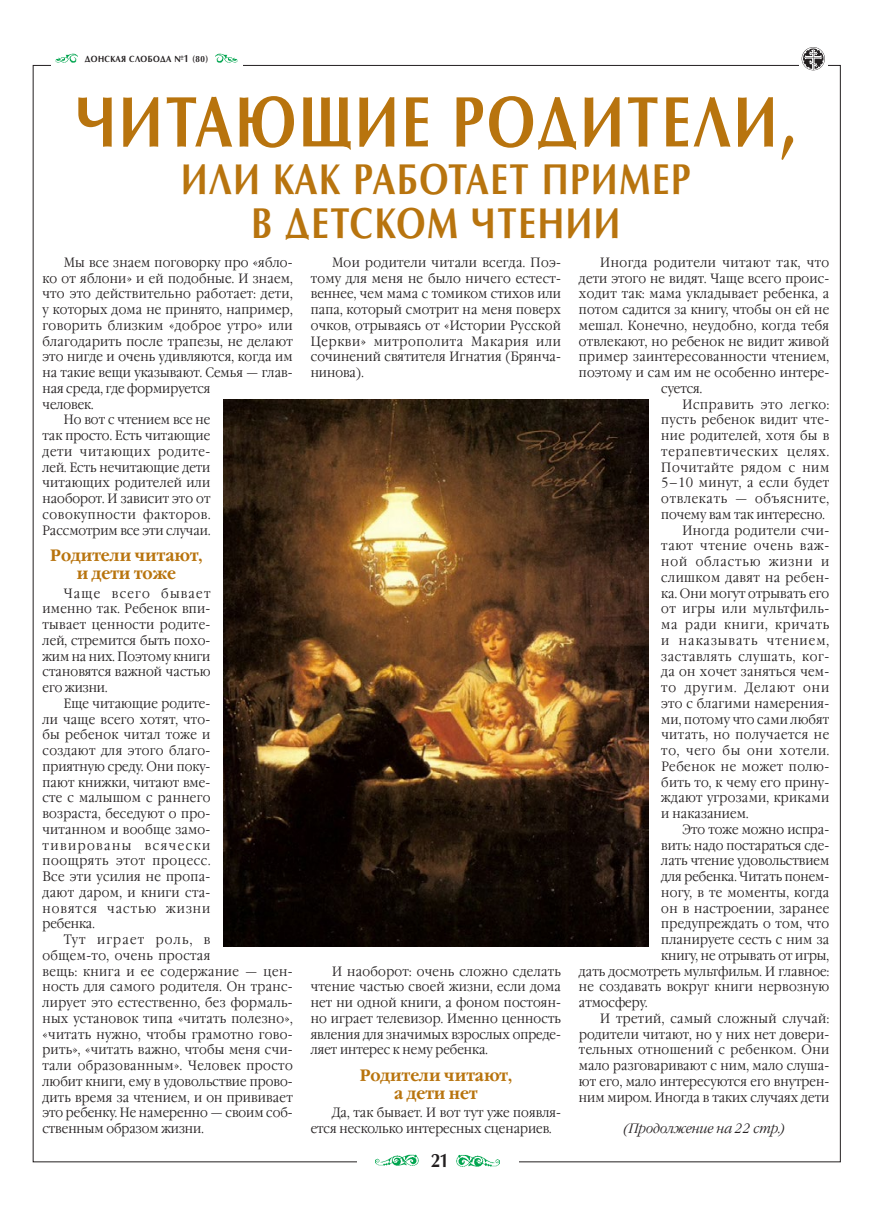
<style>
.page{position:relative;width:893px;height:1229px;background:#fff}
.page>*{position:absolute;margin:0;border:0;box-sizing:border-box;transform-origin:0 0}
.t1{font:700 72px "AG Opus";letter-spacing:.05em;color:#b8740e;scale:.8 1}
.t2{font:700 43.5px "AG Opus";letter-spacing:.05em;color:#b8740e;scale:.8 1}
.t3{font:700 19.5px "AG Opus";color:#231f20;scale:.9 1}
.t4{font:700 16.5px/18px "Garamond C";color:#b8740e;text-align:center;scale:.9 1}
.t5{font:300 13.5px/15.8px "Garamond C";letter-spacing:.02em;color:#231f20;text-align:justify;scale:.9 1}
.t6{font:300 13.5px/15.8px "Garamond C";color:#231f20;scale:.9 1}
.t7{font:300 13.5px "Garamond C";letter-spacing:.055em;color:#231f20;scale:.9 1}
.t8{font:300 13.5px "Garamond C";letter-spacing:.04em;color:#231f20;scale:.9 1}
.t9{font:300 13.5px "Garamond C";letter-spacing:.05em;color:#231f20;scale:.9 1}
.t10{font:300 13.5px "Garamond C";letter-spacing:.06em;color:#231f20;scale:.9 1}
.t11{font:300 13.5px "Garamond C";letter-spacing:.075em;color:#231f20;scale:.9 1}
.t12{font:300 13.5px "Garamond C";letter-spacing:.07em;color:#231f20;scale:.9 1}
.t13{font:italic 13.5px "Garamond C";color:#231f20;scale:.9 1}
.t14{font:300 13.5px "Garamond C";letter-spacing:.085em;color:#231f20;scale:.9 1}
.t15{font:700 9px "AG Opus";letter-spacing:.055em;color:#231f20;scale:.9 1}
.s1{font-size:10.5px}
</style>
<div class="page">
<svg style="left:802px;top:47px;width:23px;height:23px"></svg>
<img style="left:56px;top:53px;width:22px;height:10px">
<img style="left:216px;top:53px;width:22px;height:10px">
<img style="left:375px;top:1154px;width:43px;height:12px">
<img style="left:457px;top:1154px;width:43px;height:12px">
<img style="left:223px;top:400px;width:426px;height:547px">
<p class="t15" style="left:85px;top:54px;width:139px">ДОНСКАЯ СЛОБОДА №<span class="s1">1</span> (80)</p>
<h1 class="t1" style="left:76px;top:79px;width:520px">Читающие родите</h1>
<h1 class="t1" style="left:693px;top:79px;width:130px">ли,</h1>
<h2 class="t2" style="left:181px;top:154px;width:244px">или Как работает</h2>
<h2 class="t2" style="left:542px;top:154px;width:66px">пример</h2>
<h2 class="t2" style="left:251px;top:197px;width:74px">в детском</h2>
<h2 class="t2" style="left:471px;top:197px;width:32px">чтении</h2>
<p class="t5" style="left:64px;top:255px;width:256px">Мы все знаем поговорку про «ябло-</p>
<p class="t5" style="left:43px;top:271px;width:279px">ко от яблони» и ей подобные. И знаем,</p>
<p class="t5" style="left:43px;top:286px;width:279px">что это действительно работает: дети,</p>
<p class="t5" style="left:43px;top:302px;width:279px">у которых дома не принято, например,</p>
<p class="t5" style="left:43px;top:318px;width:279px">говорить близким «доброе утро» или</p>
<p class="t5" style="left:43px;top:334px;width:279px">благодарить после трапезы, не делают</p>
<p class="t5" style="left:43px;top:349px;width:279px">это нигде и очень удивляются, когда им</p>
<p class="t5" style="left:43px;top:365px;width:279px">на такие вещи указывают. Семья — глав-</p>
<p class="t6" style="left:43px;top:381px;width:188px">ная среда, где формируется</p>
<p class="t6" style="left:43px;top:397px;width:57px">человек.</p>
<p class="t6" style="left:64px;top:412px;width:164px">Но вот с чтением все не</p>
<p class="t5" style="left:43px;top:428px;width:188px">так просто. Есть читающие</p>
<p class="t7" style="left:43px;top:444px;width:188px">дети читающих родите-</p>
<p class="t6" style="left:43px;top:460px;width:188px">лей. Есть нечитающие дети</p>
<p class="t5" style="left:43px;top:475px;width:188px">читающих родителей или</p>
<p class="t5" style="left:43px;top:491px;width:188px">наоборот. И зависит это от</p>
<p class="t7" style="left:42px;top:507px;width:186px">совокупности факторов.</p>
<p class="t6" style="left:42px;top:523px;width:187px">Рассмотрим все эти случаи.</p>
<p class="t4" style="left:50px;top:547px;width:171px">Родители читают, и дети тоже</p>
<p class="t5" style="left:43px;top:586px;width:188px;text-indent:21px">Чаще всего бывает именно так. Ребенок впи&shy;тывает ценности родите&shy;лей, стремится быть похо&shy;жим на них. Поэтому книги становятся важной частью его жизни.</p>
<p class="t5" style="left:43px;top:696px;width:188px;text-indent:21px">Еще читающие родите&shy;ли чаще всего хотят, что&shy;бы ребенок читал тоже и создают для этого благо&shy;приятную среду. Они поку&shy;пают книжки, читают вме&shy;сте с малышом с раннего возраста, беседуют о про&shy;читанном и вообще замо&shy;тивированы всячески поощрять этот процесс.<br>Все эти усилия не пропа&shy;дают даром, и книги ста&shy;новятся частью жизни ребенка.</p>
<p class="t5" style="left:43px;top:932px;width:279px;text-align:left;text-indent:21px">Тут играет роль, в<br>общем-то, очень простая<br>вещь: книга и ее содержание — цен&shy;ность для самого родителя. Он транс&shy;лирует это естественно, без формаль&shy;ных установок типа «читать полезно», «читать нужно, чтобы грамотно гово&shy;рить», «читать важно, чтобы меня счи&shy;тали образованным». Человек просто любит книги, ему в удовольствие прово&shy;дить время за чтением, и он прививает это ребенку. Не намеренно — своим соб&shy;ственным образом жизни.</p>
<p class="t5" style="left:311px;top:255px;width:280px;text-indent:21px">Мои родители читали всегда. Поэ&shy;тому для меня не было ничего естест&shy;веннее, чем мама с томиком стихов или папа, который смотрит на меня поверх очков, отрываясь от «Истории Русской Церкви» митрополита Макария или сочинений святителя Игнатия (Брянча&shy;нинова).</p>
<p class="t5" style="left:311px;top:963px;width:280px;text-indent:21px">И наоборот: очень сложно сделать чтение частью своей жизни, если дома нет ни одной книги, а фоном постоян&shy;но играет телевизор. Именно ценность явления для значимых взрослых опреде&shy;ляет интерес к нему ребенка.</p>
<p class="t4" style="left:360px;top:1067px;width:171px">Родители читают, а дети нет</p>
<p class="t6" style="left:311px;top:1105px;width:280px;text-indent:21px">Да, так бывает. И вот тут уже появля&shy;ется несколько интересных сценариев.</p>
<h3 class="t3" style="left:431px;top:1149px;width:22px">21</h3>
<p class="t8" style="left:600px;top:255px;width:256px">Иногда родители читают так, что</p>
<p class="t5" style="left:579px;top:271px;width:280px">дети этого не видят. Чаще всего проис-</p>
<p class="t5" style="left:579px;top:286px;width:280px">ходит так: мама укладывает ребенка, а</p>
<p class="t5" style="left:579px;top:302px;width:279px">потом садится за книгу, чтобы он ей не</p>
<p class="t5" style="left:579px;top:318px;width:280px">мешал. Конечно, неудобно, когда тебя</p>
<p class="t5" style="left:579px;top:334px;width:280px">отвлекают, но ребенок не видит живой</p>
<p class="t5" style="left:579px;top:349px;width:279px">пример заинтересованности чтением,</p>
<p class="t5" style="left:579px;top:365px;width:279px">поэтому и сам им не особенно интере-</p>
<p class="t5" style="left:661px;top:381px;width:46px">суется.</p>
<p class="t9" style="left:683px;top:396px;width:164px">Исправить это легко:</p>
<p class="t5" style="left:661px;top:412px;width:188px">пусть ребенок видит чте-</p>
<p class="t5" style="left:661px;top:428px;width:188px">ние родителей, хотя бы в</p>
<p class="t12" style="left:661px;top:444px;width:186px">терапевтических целях.</p>
<p class="t9" style="left:661px;top:459px;width:188px">Почитайте рядом с ним</p>
<p class="t5" style="left:661px;top:475px;width:188px">5–10 минут, а если будет</p>
<p class="t10" style="left:661px;top:491px;width:188px">отвлекать — объясните,</p>
<p class="t6" style="left:661px;top:507px;width:182px">почему вам так интересно.</p>
<p class="t5" style="left:683px;top:523px;width:164px">Иногда родители счи-</p>
<p class="t7" style="left:661px;top:538px;width:188px">тают чтение очень важ-</p>
<p class="t11" style="left:661px;top:554px;width:188px">ной областью жизни и</p>
<p class="t5" style="left:661px;top:570px;width:188px">слишком давят на ребен-</p>
<p class="t5" style="left:661px;top:586px;width:188px">ка. Они могут отрывать его</p>
<p class="t9" style="left:661px;top:601px;width:188px">от игры или мультфиль-</p>
<p class="t10" style="left:661px;top:617px;width:188px">ма ради книги, кричать</p>
<p class="t14" style="left:661px;top:633px;width:188px">и наказывать чтением,</p>
<p class="t7" style="left:661px;top:648px;width:188px">заставлять слушать, ког-</p>
<p class="t5" style="left:661px;top:664px;width:188px">да он хочет заняться чем-</p>
<p class="t11" style="left:661px;top:680px;width:188px">то другим. Делают они</p>
<p class="t5" style="left:661px;top:696px;width:188px">это с благими намерения-</p>
<p class="t5" style="left:661px;top:712px;width:188px">ми, потому что сами любят</p>
<p class="t8" style="left:661px;top:727px;width:188px">читать, но получается не</p>
<p class="t7" style="left:661px;top:743px;width:186px">то, чего бы они хотели.</p>
<p class="t8" style="left:661px;top:759px;width:188px">Ребенок не может полю-</p>
<p class="t5" style="left:661px;top:775px;width:188px">бить то, к чему его прину-</p>
<p class="t5" style="left:661px;top:790px;width:188px">ждают угрозами, криками</p>
<p class="t5" style="left:661px;top:806px;width:97px">и наказанием.</p>
<p class="t6" style="left:683px;top:822px;width:164px">Это тоже можно испра-</p>
<p class="t6" style="left:661px;top:838px;width:188px">вить: надо постараться сде-</p>
<p class="t6" style="left:661px;top:853px;width:188px">лать чтение удовольствием</p>
<p class="t6" style="left:661px;top:869px;width:188px">для ребенка. Читать понем-</p>
<p class="t5" style="left:661px;top:885px;width:188px">ногу, в те моменты, когда</p>
<p class="t5" style="left:661px;top:901px;width:188px">он в настроении, заранее</p>
<p class="t5" style="left:661px;top:916px;width:188px">предупреждать о том, что</p>
<p class="t5" style="left:661px;top:932px;width:188px">планируете сесть с ним за</p>
<p class="t6" style="left:661px;top:948px;width:188px">книгу, не отрывать от игры,</p>
<p class="t5" style="left:579px;top:964px;width:280px">дать досмотреть мультфильм. И главное:</p>
<p class="t5" style="left:579px;top:979px;width:279px">не создавать вокруг книги нервозную</p>
<p class="t6" style="left:579px;top:995px;width:76px">атмосферу.</p>
<p class="t5" style="left:600px;top:1011px;width:256px">И третий, самый сложный случай:</p>
<p class="t5" style="left:579px;top:1027px;width:279px">родители читают, но у них нет довери-</p>
<p class="t5" style="left:579px;top:1042px;width:280px">тельных отношений с ребенком. Они</p>
<p class="t5" style="left:579px;top:1058px;width:280px">мало разговаривают с ним, мало слуша-</p>
<p class="t5" style="left:579px;top:1074px;width:280px">ют его, мало интересуются его внутрен-</p>
<p class="t6" style="left:579px;top:1090px;width:280px">ним миром. Иногда в таких случаях дети</p>
<p class="t13" style="left:623px;top:1121px;width:181px">(Продолжение на 22 стр.)</p>
</div>
